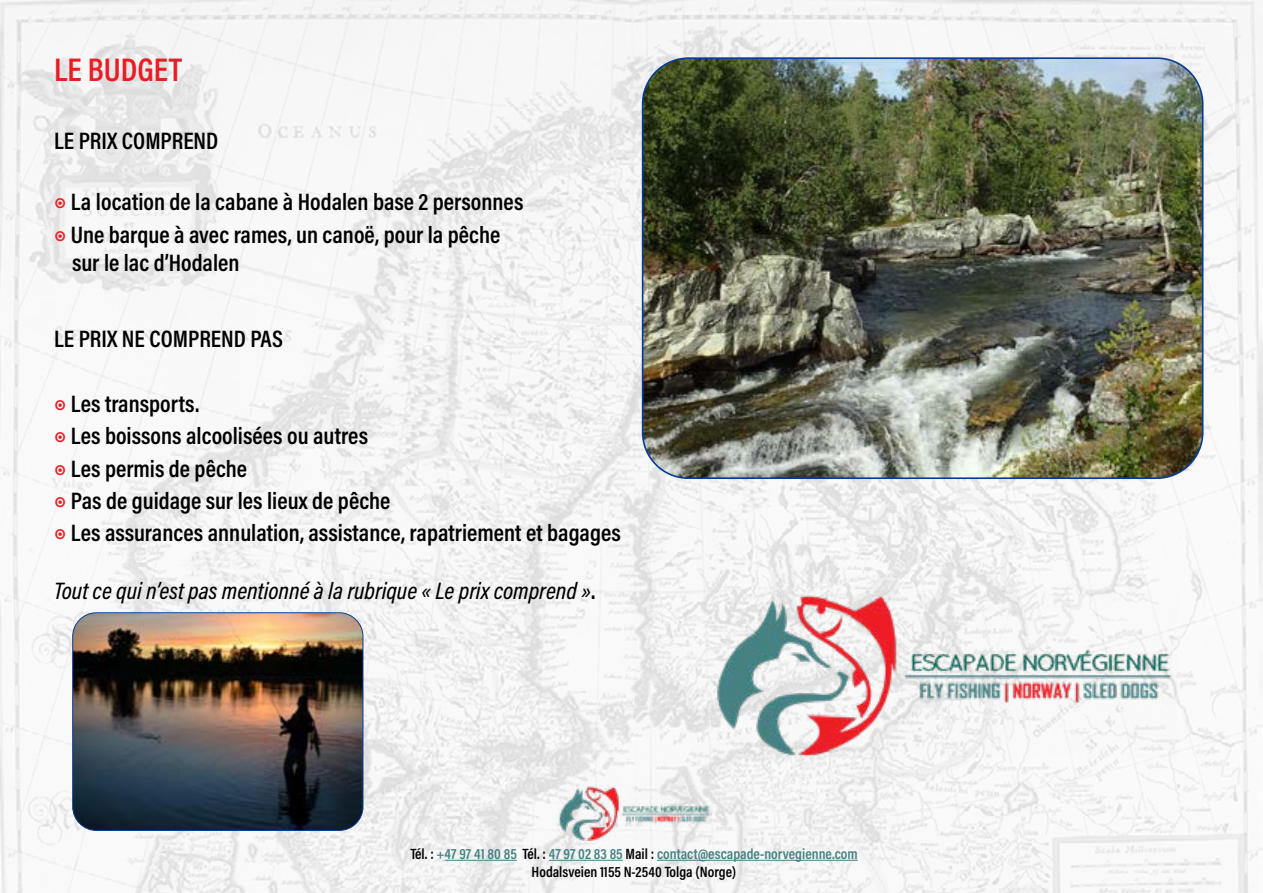
<style>
.page{position:relative;width:1263px;height:893px;background:#fff}
.page>*{position:absolute;margin:0;border:0;box-sizing:border-box;transform-origin:0 0}
.t1{font:600 33px "Acumin Pro Cond";color:#ec1c24}
.t2{font:600 24px/32.4px "Acumin Pro Cond";color:#000}
.t3{font:italic 500 24px "Acumin Pro Cond";color:#000}
.t4{font:600 15px/18px "Acumin Pro Cond";color:#448081;text-align:center}
.s1{font-size:27px;color:#ec1c24}
.s2{font-weight:600;font-style:normal}
.s3{color:#000}
</style>
<div class="page">
<img style="left:0;top:0;width:1263px;height:893px">
<hr style="left:445px;top:860px;width:72px;height:1px;background:#448081">
<hr style="left:549px;top:860px;width:74px;height:1px;background:#448081">
<hr style="left:657px;top:860px;width:201px;height:1px;background:#448081">
<img style="left:557px;top:786px;width:154px;height:54px">
<img style="left:643px;top:58px;width:560px;height:420px">
<div style="left:642px;top:57px;width:561px;height:422px;border:2px solid #063b99;border-radius:46px"></div>
<img style="left:73px;top:613px;width:290px;height:217px">
<div style="left:72px;top:612px;width:291px;height:219px;border:1px solid #063b99;border-radius:24px"></div>
<img style="left:711px;top:591px;width:466px;height:166px">
<h1 class="t1" style="left:54px;top:48px;width:130px">LE BUDGET</h1>
<p class="t2" style="left:54px;top:124px;width:166px">LE PRIX COMPREND</p>
<p class="t2" style="left:54px;top:185px;width:471px"><span class="s1">◉</span> La location de la cabane à Hodalen base 2 personnes <span class="s1">◉</span> Une barque à avec rames, un canoë, pour la pêche</p>
<p class="t2" style="left:72px;top:246px;width:169px">sur le lac d’Hodalen</p>
<p class="t2" style="left:54px;top:322px;width:230px">LE PRIX NE COMPREND PAS</p>
<p class="t2" style="left:54px;top:387px;width:568px"><span class="s1">◉</span> Les transports.<br><span class="s1">◉</span> Les boissons alcoolisées ou autres<br><span class="s1">◉</span> Les permis de pêche<br><span class="s1">◉</span> Pas de guidage sur les lieux de pêche<br><span class="s1">◉</span> Les assurances annulation, assistance, rapatriement et bagages</p>
<p class="t3" style="left:54px;top:575px;width:542px">Tout ce qui n’est pas mentionné à la rubrique « Le prix comprend »<span class="s2">.</span></p>
<p class="t4" style="left:410px;top:844px;width:449px"><span class="s3">Tél. :</span> +47 97 41 80 85 <span class="s3">Tél. :</span> 47 97 02 83 85 <span class="s3">Mail :</span> contact@escapade-norvegienne.com<br><span class="s3">Hodalsveien 1155 N-2540 Tolga (Norge)</span></p>
</div>
